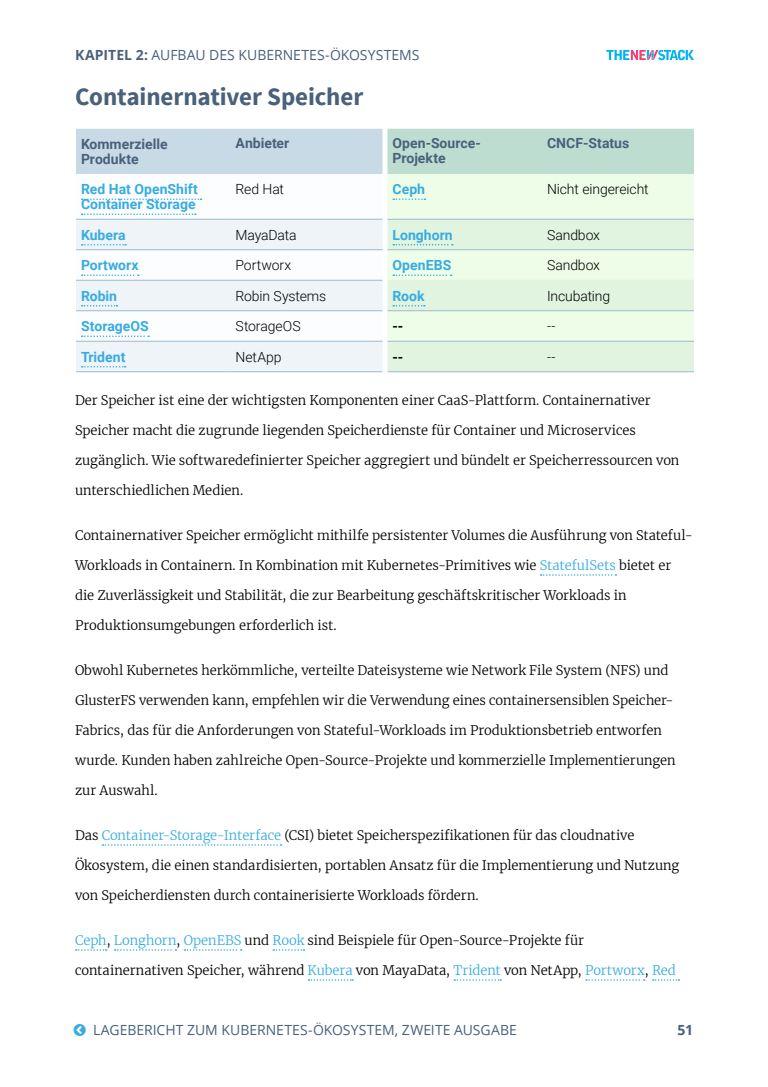
<style>
.page{position:relative;width:768px;height:1087px;background:#fff}
.page>*{position:absolute;margin:0;border:0;box-sizing:border-box;transform-origin:0 0}
.t1{font:700 25px "Source Sans Pro";letter-spacing:-.005em;color:#49617b}
.Table_-_Data{font:300 14px "Roboto";letter-spacing:-.01em;color:#000}
.Table_-_Data_Bold{font:700 14px/15px "Roboto";color:#37ace2}
.t2{font:14px "Open Sans";color:#49617b}
.Table_-_Column___Row{font:700 14px "Roboto";color:#49617b}
.Table_-_Data_Bold-2{font:700 14px "Roboto";color:#000}
.t3{font:700 14px "Open Sans";color:#49617b}
.Body_Text{font:300 13px "Merriweather";color:#000}
.s1{font-weight:700}
.s2{color:#37ace2}
</style>
<div class="page">
<svg style="left:606px;top:50px;width:88px;height:10px"></svg>
<svg style="left:541px;top:574px;width:75px;height:2px"></svg>
<svg style="left:102px;top:844px;width:180px;height:2px"></svg>
<svg style="left:76px;top:949px;width:31px;height:2px"></svg>
<svg style="left:115px;top:949px;width:61px;height:2px"></svg>
<svg style="left:184px;top:949px;width:58px;height:2px"></svg>
<svg style="left:273px;top:949px;width:32px;height:2px"></svg>
<svg style="left:308px;top:979px;width:45px;height:2px"></svg>
<svg style="left:454px;top:979px;width:47px;height:2px"></svg>
<svg style="left:586px;top:979px;width:59px;height:2px"></svg>
<svg style="left:653px;top:979px;width:26px;height:2px"></svg>
<div style="left:76px;top:129px;width:306px;height:45px;background:#c8dae6"></div>
<div style="left:388px;top:129px;width:306px;height:45px;background:#bdddd1"></div>
<svg style="left:76px;top:198px;width:306px;height:21px"></svg>
<div style="left:388px;top:174px;width:306px;height:45px;background:#edfde7"></div>
<svg style="left:76px;top:220px;width:306px;height:152px;fill:#eef4f8"></svg>
<svg style="left:388px;top:220px;width:306px;height:152px;background:#e4f6e2"></svg>
<hr style="left:76px;top:219px;width:154px;height:1px;background:#9bbad3">
<hr style="left:230px;top:219px;width:152px;height:1px;background:#9bbad3">
<hr style="left:388px;top:219px;width:154px;height:1px;background:#9bbad3">
<hr style="left:542px;top:219px;width:152px;height:1px;background:#9bbad3">
<hr style="left:76px;top:250px;width:154px;height:1px;background:#9bbad3">
<hr style="left:230px;top:250px;width:152px;height:1px;background:#9bbad3">
<hr style="left:388px;top:250px;width:154px;height:1px;background:#9bbad3">
<hr style="left:542px;top:250px;width:152px;height:1px;background:#9bbad3">
<hr style="left:76px;top:280px;width:154px;height:1px;background:#9bbad3">
<hr style="left:230px;top:280px;width:152px;height:1px;background:#9bbad3">
<hr style="left:76px;top:310px;width:154px;height:1px;background:#9bbad3">
<hr style="left:230px;top:310px;width:152px;height:1px;background:#9bbad3">
<hr style="left:388px;top:310px;width:154px;height:1px;background:#9bbad3">
<hr style="left:542px;top:310px;width:152px;height:1px;background:#9bbad3">
<hr style="left:76px;top:341px;width:154px;height:1px;background:#9bbad3">
<hr style="left:230px;top:341px;width:152px;height:1px;background:#9bbad3">
<hr style="left:388px;top:341px;width:154px;height:1px;background:#9bbad3">
<hr style="left:542px;top:341px;width:152px;height:1px;background:#9bbad3">
<hr style="left:76px;top:372px;width:154px;height:1px;background:#9bbad3">
<hr style="left:230px;top:372px;width:152px;height:1px;background:#9bbad3">
<hr style="left:388px;top:372px;width:154px;height:1px;background:#9bbad3">
<hr style="left:542px;top:372px;width:152px;height:1px;background:#9bbad3">
<hr style="left:388px;top:280px;width:154px;height:1px;background:#e0f4e0">
<hr style="left:542px;top:280px;width:152px;height:1px;background:#e0f4e0">
<svg style="left:82px;top:198px;width:120px;height:2px"></svg>
<svg style="left:82px;top:214px;width:114px;height:1px"></svg>
<svg style="left:393px;top:198px;width:32px;height:2px"></svg>
<svg style="left:82px;top:244px;width:44px;height:2px"></svg>
<svg style="left:393px;top:244px;width:60px;height:2px"></svg>
<svg style="left:82px;top:274px;width:57px;height:2px"></svg>
<svg style="left:393px;top:274px;width:59px;height:2px"></svg>
<svg style="left:82px;top:305px;width:35px;height:1px"></svg>
<svg style="left:393px;top:305px;width:32px;height:1px"></svg>
<svg style="left:82px;top:336px;width:67px;height:1px"></svg>
<svg style="left:82px;top:366px;width:44px;height:2px"></svg>
<p class="t2" style="left:75px;top:45px;width:346px"><span class="s1">KAPITEL 2:</span> AUFBAU DES KUBERNETES-ÖKOSYSTEMS</p>
<h3 class="t1" style="left:75px;top:81px;width:290px">Containernativer Speicher</h3>
<p class="Table_-_Column___Row" style="left:81px;top:134px;width:88px">Kommerzielle</p>
<p class="Table_-_Column___Row" style="left:81px;top:149px;width:59px">Produkte</p>
<p class="Table_-_Column___Row" style="left:236px;top:133px;width:55px">Anbieter</p>
<p class="Table_-_Column___Row" style="left:392px;top:133px;width:90px">Open-Source-</p>
<p class="Table_-_Column___Row" style="left:392px;top:148px;width:55px">Projekte</p>
<p class="Table_-_Column___Row" style="left:547px;top:133px;width:84px">CNCF-Status</p>
<p class="Table_-_Data_Bold" style="left:81px;top:181px;width:118px">Red Hat OpenShift<br>Container Storage</p>
<p class="Table_-_Data" style="left:236px;top:179px;width:50px">Red Hat</p>
<p class="Table_-_Data_Bold" style="left:392px;top:181px;width:34px">Ceph</p>
<p class="Table_-_Data" style="left:547px;top:179px;width:103px">Nicht eingereicht</p>
<p class="Table_-_Data_Bold" style="left:81px;top:227px;width:46px">Kubera</p>
<p class="Table_-_Data" style="left:236px;top:225px;width:63px">MayaData</p>
<p class="Table_-_Data_Bold" style="left:392px;top:227px;width:62px">Longhorn</p>
<p class="Table_-_Data" style="left:547px;top:225px;width:54px">Sandbox</p>
<p class="Table_-_Data_Bold" style="left:81px;top:257px;width:59px">Portworx</p>
<p class="Table_-_Data" style="left:236px;top:255px;width:57px">Portworx</p>
<p class="Table_-_Data_Bold" style="left:392px;top:257px;width:60px">OpenEBS</p>
<p class="Table_-_Data" style="left:547px;top:255px;width:54px">Sandbox</p>
<p class="Table_-_Data_Bold" style="left:81px;top:288px;width:38px">Robin</p>
<p class="Table_-_Data" style="left:236px;top:286px;width:92px">Robin Systems</p>
<p class="Table_-_Data_Bold" style="left:392px;top:288px;width:34px">Rook</p>
<p class="Table_-_Data" style="left:547px;top:286px;width:65px">Incubating</p>
<p class="Table_-_Data_Bold" style="left:81px;top:318px;width:69px">StorageOS</p>
<p class="Table_-_Data" style="left:236px;top:316px;width:67px">StorageOS</p>
<p class="Table_-_Data_Bold-2" style="left:392px;top:316px;width:12px">--</p>
<p class="Table_-_Data" style="left:547px;top:316px;width:10px">--</p>
<p class="Table_-_Data_Bold" style="left:81px;top:349px;width:46px">Trident</p>
<p class="Table_-_Data" style="left:236px;top:347px;width:48px">NetApp</p>
<p class="Table_-_Data_Bold-2" style="left:392px;top:347px;width:12px">--</p>
<p class="Table_-_Data" style="left:547px;top:347px;width:10px">--</p>
<p class="Body_Text" style="left:75px;top:391px;width:577px">Der Speicher ist eine der wichtigsten Komponenten einer CaaS-Plattform. Containernativer</p>
<p class="Body_Text" style="left:75px;top:421px;width:562px">Speicher macht die zugrunde liegenden Speicherdienste für Container und Microservices</p>
<p class="Body_Text" style="left:75px;top:451px;width:606px">zugänglich. Wie softwaredefinierter Speicher aggregiert und bündelt er Speicherressourcen von</p>
<p class="Body_Text" style="left:75px;top:481px;width:170px">unterschiedlichen Medien.</p>
<p class="Body_Text" style="left:75px;top:526px;width:620px">Containernativer Speicher ermöglicht mithilfe persistenter Volumes die Ausführung von Stateful-</p>
<p class="Body_Text" style="left:75px;top:556px;width:598px">Workloads in Containern. In Kombination mit Kubernetes-Primitives wie <span class="s2">StatefulSets</span> bietet er</p>
<p class="Body_Text" style="left:75px;top:586px;width:553px">die Zuverlässigkeit und Stabilität, die zur Bearbeitung geschäftskritischer Workloads in</p>
<p class="Body_Text" style="left:75px;top:616px;width:263px">Produktionsumgebungen erforderlich ist.</p>
<p class="Body_Text" style="left:75px;top:661px;width:595px">Obwohl Kubernetes herkömmliche, verteilte Dateisysteme wie Network File System (NFS) und</p>
<p class="Body_Text" style="left:75px;top:691px;width:600px">GlusterFS verwenden kann, empfehlen wir die Verwendung eines containersensiblen Speicher-</p>
<p class="Body_Text" style="left:75px;top:721px;width:589px">Fabrics, das für die Anforderungen von Stateful-Workloads im Produktionsbetrieb entworfen</p>
<p class="Body_Text" style="left:75px;top:751px;width:602px">wurde. Kunden haben zahlreiche Open-Source-Projekte und kommerzielle Implementierungen</p>
<p class="Body_Text" style="left:75px;top:781px;width:84px">zur Auswahl.</p>
<p class="Body_Text" style="left:75px;top:826px;width:561px">Das <span class="s2">Container-Storage-Interface</span> (CSI) bietet Speicherspezifikationen für das cloudnative</p>
<p class="Body_Text" style="left:75px;top:856px;width:606px">Ökosystem, die einen standardisierten, portablen Ansatz für die Implementierung und Nutzung</p>
<p class="Body_Text" style="left:75px;top:886px;width:405px">von Speicherdiensten durch containerisierte Workloads fördern.</p>
<p class="Body_Text" style="left:75px;top:931px;width:511px"><span class="s2">Ceph</span>, <span class="s2">Longhorn</span>, <span class="s2">OpenEBS</span> und <span class="s2">Rook</span> sind Beispiele für Open-Source-Projekte für</p>
<p class="Body_Text" style="left:75px;top:961px;width:602px">containernativen Speicher, während <span class="s2">Kubera</span> von MayaData, <span class="s2">Trident</span> von NetApp, <span class="s2">Portworx</span>, <span class="s2">Red</span></p>
<p class="t2" style="left:93px;top:1020px;width:425px">LAGEBERICHT ZUM KUBERNETES-ÖKOSYSTEM, ZWEITE AUSGABE</p>
<p class="t3" style="left:678px;top:1020px;width:17px">51</p>
</div>
